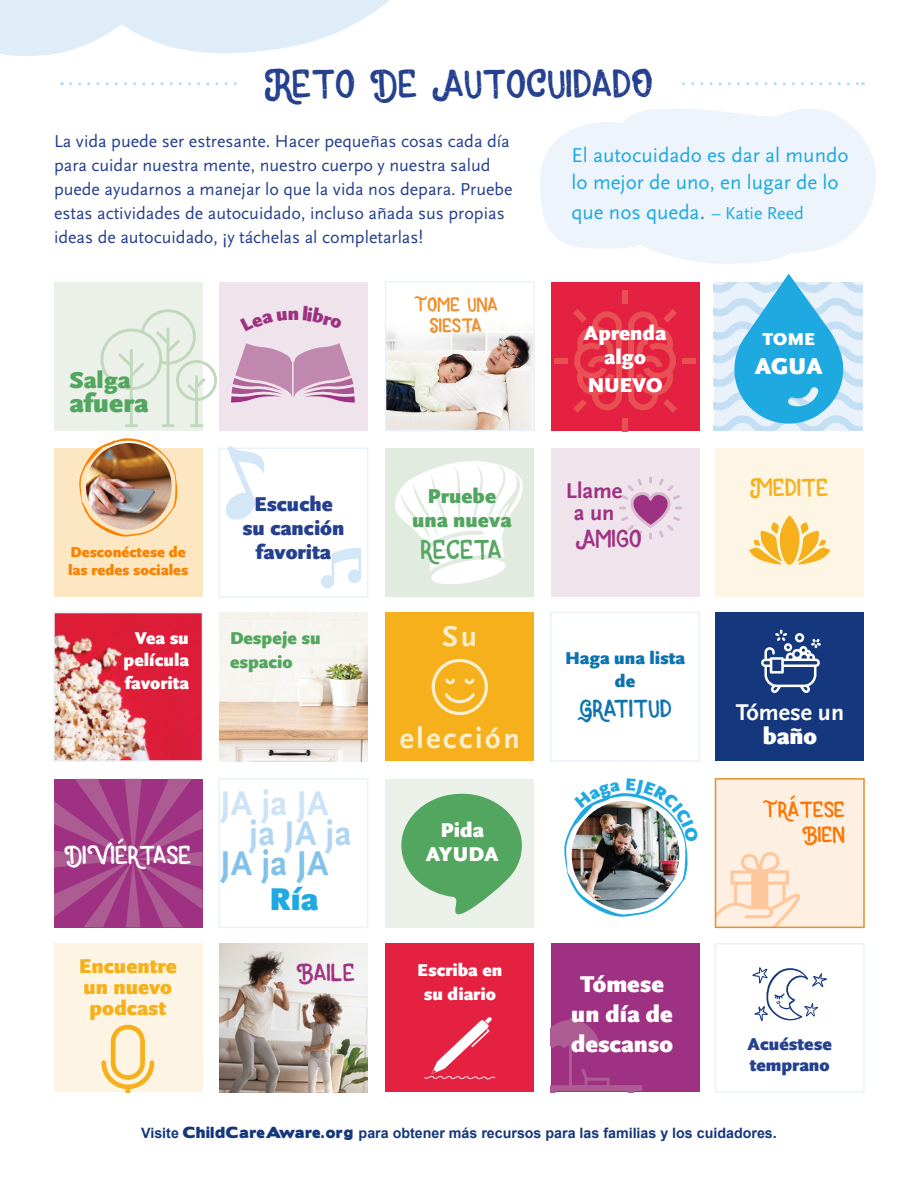
<style>
.page{position:relative;width:918px;height:1188px;background:#fff}
.page>*{position:absolute;margin:0;border:0;box-sizing:border-box;transform-origin:0 0}
.t1{font:48px "Roxers Rough Typeface";color:#25408f}
.t2{font:700 36px "Scala Sans Offc";color:#cde3f6}
.t3{font:700 36px "Scala Sans Offc";color:#81c1ea}
.t4{font:700 36px "Scala Sans Offc";color:#b1d6f1}
.t5{font:33px "Roxers Rough Typeface";color:#53a65f}
.t6{font:900 33px "Scala Sans Offc";color:#1ea9e1}
.t7{font:31.5px "Roxers Rough Typeface";color:#fff}
.t8{font:700 30px "Scala Sans Offc";letter-spacing:.09em;color:#fcefd0}
.t9{font:30px "Roxers Rough Typeface";color:#9e3181}
.t10{font:30px "Roxers Rough Typeface";color:#0b73b0}
.t11{font:30px "Roxers Rough Typeface";color:#f6b01b}
.t12{font:27px/25.5px "Roxers Rough Typeface";color:#ff7300;text-align:right}
.t13{font:900 27px "Scala Sans Offc";color:#53a65f}
.t14{font:900 24px/30px "Scala Sans Offc";color:#fff;text-align:center}
.t15{font:24px/21px "Roxers Rough Typeface";color:#ed8d28;text-align:center}
.t16{font:700 24px "Scala Sans Offc";color:#fff}
.t17{font:900 24px "Scala Sans Offc";color:#53a65f}
.t18{font:700 22.5px/22.5px "Scala Sans Offc";color:#9e3181;text-align:center}
.t19{font:21px/27px "Scala Sans OT";color:#1ea9e1}
.t20{font:900 21px/24px "Scala Sans Offc";color:#fff;text-align:center}
.t21{font:900 21px/24px "Scala Sans Offc";color:#25408f;text-align:center}
.t22{font:900 21px/21px "Scala Sans Offc";color:#f6b01b}
.t23{font:900 21px/24px "Scala Sans Offc";color:#53a65f;text-align:center}
.t24{font:900 19.5px "Scala Sans Offc";color:#9e3181}
.t25{font:18px/24px "Scala Sans OT";color:#25408f}
.t26{font:900 18px/22.5px "Scala Sans Offc";color:#fff;text-align:justify}
.t27{font:900 18px/21px "Scala Sans Offc";color:#25408f}
.t28{font:900 18px/24px "Scala Sans Offc";color:#53a65f}
.t29{font:900 18px/22.5px "Scala Sans Offc";color:#0b73b0;text-align:center}
.t30{font:900 15px/18px "Scala Sans Offc";color:#fa8200}
.t31{font:700 14.25px "Arial";color:#14377d}
.s1{font-size:24px}
.s2{font-size:18px}
.s3{font-family:"Boris Black Bloxx";font-weight:400}
</style>
<div class="page">
<svg style="left:70px;top:82px;width:793px;height:3px"></svg>
<svg style="left:540px;top:108px;width:336px;height:156px;fill:#edf4fb"></svg>
<div style="left:551px;top:282px;width:148px;height:149px;background:#e42141"></div>
<div style="left:386px;top:448px;width:148px;height:149px;background:#e2ebdf"></div>
<svg style="left:385px;top:456px;width:138px;height:130px"></svg>
<div style="left:219px;top:282px;width:149px;height:149px;background:#efe4ec"></div>
<div style="left:551px;top:448px;width:148px;height:149px;background:#efe4ec"></div>
<div style="left:54px;top:944px;width:148px;height:148px;background:#fef4e3"></div>
<svg style="left:101px;top:1024px;width:53px;height:68px"></svg>
<div style="left:386px;top:779px;width:148px;height:148px;background:#ebf1e8"></div>
<svg style="left:401px;top:793px;width:121px;height:122px"></svg>
<div style="left:54px;top:282px;width:148px;height:149px;background:#ebf1e8"></div>
<img style="left:56px;top:615px;width:144px;height:144px">
<div style="left:53px;top:612px;width:150px;height:150px;border:2px solid #e9f2fb"></div>
<div style="left:54px;top:448px;width:148px;height:149px;background:#fde7c3"></div>
<svg style="left:54px;top:779px;width:148px;height:148px;background:#a34188"></svg>
<img style="left:388px;top:325px;width:144px;height:103px">
<div style="left:385px;top:281px;width:150px;height:150px;border:2px solid #e9f2fb"></div>
<div style="left:386px;top:613px;width:148px;height:148px;background:#f6b01b"></div>
<div style="left:386px;top:944px;width:148px;height:148px;background:#e42141"></div>
<img style="left:219px;top:613px;width:149px;height:148px">
<div style="left:218px;top:448px;width:150px;height:150px;border:2px solid #e9f2fb"></div>
<div style="left:218px;top:778px;width:150px;height:150px;border:2px solid #e9f2fb"></div>
<img style="left:219px;top:944px;width:149px;height:148px">
<div style="left:550px;top:612px;width:150px;height:150px;border:2px solid #e9f2fb"></div>
<div style="left:551px;top:944px;width:148px;height:148px;background:#9e3181"></div>
<svg style="left:551px;top:1018px;width:91px;height:74px"></svg>
<div style="left:716px;top:613px;width:148px;height:148px;background:#14377d"></div>
<div style="left:716px;top:448px;width:148px;height:149px;background:#fdf6e5"></div>
<div style="left:716px;top:779px;width:148px;height:148px;background:#fdf0e2"></div>
<svg style="left:718px;top:852px;width:82px;height:73px"></svg>
<div style="left:715px;top:778px;width:150px;height:150px;border:2px solid #ed8d28"></div>
<div style="left:715px;top:943px;width:150px;height:150px;border:2px solid #e9f2fb"></div>
<svg style="left:224px;top:446px;width:45px;height:74px"></svg>
<svg style="left:321px;top:548px;width:40px;height:40px"></svg>
<svg style="left:431px;top:658px;width:57px;height:58px"></svg>
<svg style="left:714px;top:274px;width:148px;height:157px;background:#87ceee"></svg>
<svg style="left:100px;top:309px;width:117px;height:118px"></svg>
<svg style="left:761px;top:630px;width:60px;height:63px"></svg>
<svg style="left:79px;top:438px;width:99px;height:99px"></svg>
<img style="left:86px;top:443px;width:86px;height:87px;border-radius:43px">
<svg style="left:752px;top:967px;width:75px;height:55px"></svg>
<svg style="left:424px;top:1017px;width:71px;height:63px"></svg>
<svg style="left:619px;top:476px;width:63px;height:64px"></svg>
<svg style="left:231px;top:343px;width:124px;height:60px"></svg>
<div style="left:682px;top:358px;width:14px;height:6px;background:#e85054"></div>
<div style="left:622px;top:418px;width:6px;height:13px;background:#e85054"></div>
<svg style="left:628px;top:309px;width:49px;height:104px"></svg>
<div style="left:555px;top:358px;width:13px;height:6px;background:#e85054"></div>
<div style="left:622px;top:290px;width:6px;height:14px;background:#e85054"></div>
<svg style="left:573px;top:309px;width:49px;height:104px"></svg>
<div style="left:243px;top:59px;width:433px;height:50px;background:#fff"></div>
<svg style="left:0;top:0;width:389px;height:56px"></svg>
<svg style="left:749px;top:516px;width:82px;height:49px"></svg>
<img style="left:564px;top:793px;width:124px;height:124px">
<h1 class="t1" style="left:265px;top:54px;width:390px">Reto De AutoCuidadO</h1>
<p class="t25" style="left:54px;top:129px;width:460px">La vida puede ser estresante. Hacer pequeñas cosas cada día para cuidar nuestra mente, nuestro cuerpo y nuestra salud puede ayudarnos a manejar lo que la vida nos depara. Pruebe estas actividades de autocuidado, incluso añada sus propias ideas de autocuidado, ¡y táchelas al completarlas!</p>
<h3 class="t17" style="left:70px;top:367px;width:63px">Salga</h3>
<h3 class="t13" style="left:70px;top:388px;width:80px">afuera</h3>
<p class="t30" style="left:68px;top:544px;width:122px">Desconéctese de las redes sociales</p>
<p class="t26" style="left:124px;top:627px;width:67px;text-indent:11px">Vea su película favorita</p>
<p class="t24" style="left:288px;top:303px;width:13px">n</p>
<p class="t21" style="left:243px;top:493px;width:103px">Escuche su canción favorita</p>
<p class="t28" style="left:230px;top:627px;width:92px">Despeje su espacio</p>
<h3 class="t7" style="left:64px;top:836px;width:129px">DiViértase</h3>
<p class="t22" style="left:79px;top:956px;width:99px">Encuentre un nuevo podcast</p>
<h2 class="t2" style="left:220px;top:783px;width:110px">JA ja JA</h2>
<h2 class="t3" style="left:220px;top:843px;width:110px">JA ja JA</h2>
<h2 class="t4" style="left:249px;top:813px;width:104px">ja JA ja</h2>
<h3 class="t6" style="left:269px;top:880px;width:51px">Ría</h3>
<h3 class="t9" style="left:297px;top:954px;width:60px">Baile</h3>
<h3 class="t15" style="left:414px;top:293px;width:85px">Tome una<br>Siesta</h3>
<p class="t23" style="left:412px;top:484px;width:101px">Pruebe una nueva</p>
<h3 class="t5" style="left:421px;top:529px;width:83px">receta</h3>
<h3 class="t8" style="left:442px;top:620px;width:37px">Su</h3>
<h3 class="t8" style="left:400px;top:721px;width:122px">elección</h3>
<p class="t20" style="left:426px;top:818px;width:74px">Pida<br>AYUDA</p>
<p class="t26" style="left:417px;top:959px;width:87px;line-height:24px;text-align:center">Escriba en su diario</p>
<p class="t19" style="left:572px;top:143px;width:279px">El autocuidado es dar al mundo lo mejor de uno, en lugar de lo</p>
<p class="t19" style="left:572px;top:200px;width:234px">que nos queda<span class="s1">.</span> <span class="s2">– Katie Reed</span></p>
<p class="t20" style="left:584px;top:322px;width:84px">Aprenda algo</p>
<p class="t20" style="left:587px;top:373px;width:77px">NUEVO</p>
<p class="t18" style="left:566px;top:479px;width:58px">Llame a un</p>
<h3 class="t9" style="left:576px;top:520px;width:68px">Amigo</h3>
<p class="t29" style="left:565px;top:647px;width:122px">Haga una lista de</p>
<h3 class="t10" style="left:578px;top:690px;width:96px">Gratitud</h3>
<p class="t26" style="left:763px;top:328px;width:54px">TOME</p>
<h3 class="t14" style="left:755px;top:351px;width:70px">AGUA</h3>
<h3 class="t11" style="left:751px;top:469px;width:80px">Medite</h3>
<h3 class="t16" style="left:736px;top:699px;width:110px">Tómese un</h3>
<h3 class="t14" style="left:763px;top:722px;width:56px">baño</h3>
<h3 class="t12" style="left:763px;top:796px;width:84px">Trátese<br>Bien</h3>
<h3 class="t14" style="left:571px;top:970px;width:104px">Tómese un día de descanso</h3>
<p class="t27" style="left:748px;top:1034px;width:86px">Acuéstese temprano</p>
<p class="t31" style="left:141px;top:1124px;width:637px">Visite <span class="s3">ChildCareAware.org</span> para obtener más recursos para las familias y los cuidadores.</p>
</div>
